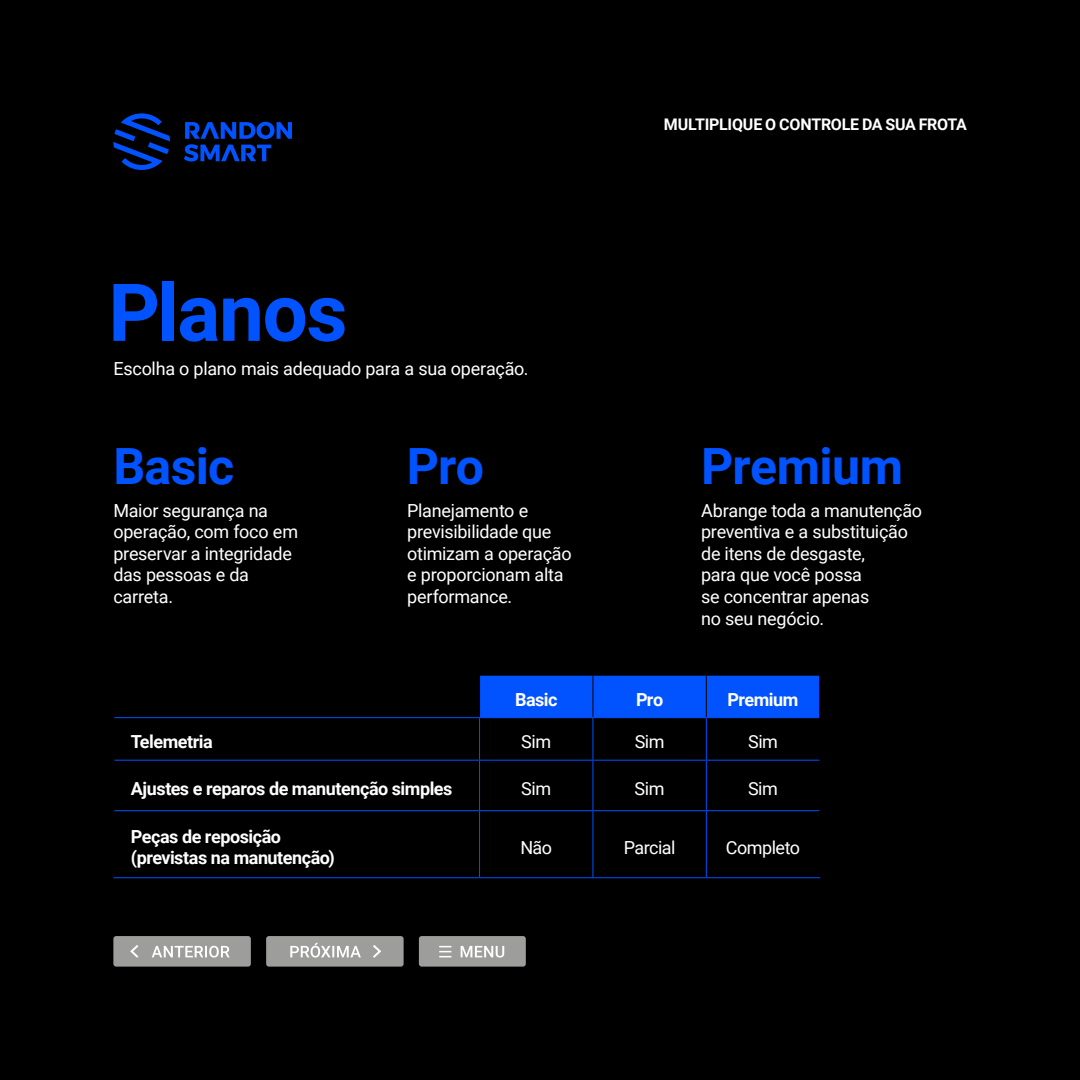
<style>
.page{position:relative;width:1080px;height:1080px;background:#000}
.page>*{position:absolute;margin:0;border:0;box-sizing:border-box;transform-origin:0 0}
.t1{font:700 80px "Roboto";letter-spacing:-.02em;color:#0053ff}
.t2{font:700 50px "Roboto";letter-spacing:-.015em;color:#0053ff}
.t3{font:18px/21.6px "Roboto";letter-spacing:-.015em;color:#fff}
.t4{font:700 18px/21.6px "Roboto";letter-spacing:-.025em;color:#fff}
.t5{font:700 16px "Roboto";letter-spacing:-.015em;color:#fff}
</style>
<div class="page">
<div style="left:480px;top:676px;width:339px;height:41px;background:#0053ff"></div>
<hr style="left:592px;top:676px;width:1px;height:41px;background:#000">
<hr style="left:706px;top:676px;width:1px;height:41px;background:#000">
<hr style="left:114px;top:717px;width:366px;height:1px;background:#0053ff">
<hr style="left:480px;top:717px;width:113px;height:1px;background:#0053ff">
<hr style="left:479px;top:718px;width:1px;height:42px;background:#0053ff">
<hr style="left:593px;top:717px;width:113px;height:1px;background:#0053ff">
<hr style="left:592px;top:718px;width:1px;height:42px;background:#0053ff">
<hr style="left:706px;top:717px;width:113px;height:1px;background:#0053ff">
<hr style="left:706px;top:718px;width:1px;height:42px;background:#0053ff">
<hr style="left:114px;top:760px;width:366px;height:1px;background:#0053ff">
<hr style="left:480px;top:760px;width:113px;height:1px;background:#0053ff">
<hr style="left:479px;top:761px;width:1px;height:49px;background:#0053ff">
<hr style="left:593px;top:760px;width:113px;height:1px;background:#0053ff">
<hr style="left:592px;top:761px;width:1px;height:49px;background:#0053ff">
<hr style="left:706px;top:760px;width:113px;height:1px;background:#0053ff">
<hr style="left:706px;top:761px;width:1px;height:49px;background:#0053ff">
<hr style="left:114px;top:810px;width:366px;height:1px;background:#0053ff">
<hr style="left:480px;top:810px;width:113px;height:1px;background:#0053ff">
<hr style="left:479px;top:811px;width:1px;height:66px;background:#0053ff">
<hr style="left:593px;top:810px;width:113px;height:1px;background:#0053ff">
<hr style="left:592px;top:811px;width:1px;height:66px;background:#0053ff">
<hr style="left:706px;top:810px;width:113px;height:1px;background:#0053ff">
<hr style="left:706px;top:811px;width:1px;height:66px;background:#0053ff">
<hr style="left:113px;top:877px;width:367px;height:1px;background:#0053ff">
<hr style="left:480px;top:877px;width:113px;height:1px;background:#0053ff">
<hr style="left:593px;top:877px;width:113px;height:1px;background:#0053ff">
<hr style="left:706px;top:877px;width:114px;height:1px;background:#0053ff">
<svg style="left:113px;top:113px;width:57px;height:57px"></svg>
<svg style="left:184px;top:122px;width:108px;height:40px"></svg>
<div style="left:113px;top:936px;width:138px;height:31px;background:#9d9d9c;border-radius:3px"></div>
<svg style="left:152px;top:946px;width:78px;height:12px"></svg>
<svg style="left:130px;top:945px;width:9px;height:13px"></svg>
<div style="left:266px;top:936px;width:138px;height:31px;background:#9d9d9c;border-radius:3px"></div>
<svg style="left:290px;top:943px;width:71px;height:15px"></svg>
<svg style="left:373px;top:945px;width:8px;height:13px"></svg>
<div style="left:419px;top:936px;width:107px;height:31px;background:#9d9d9c;border-radius:3px"></div>
<svg style="left:439px;top:946px;width:12px;height:11px"></svg>
<svg style="left:461px;top:946px;width:43px;height:12px"></svg>
<h1 class="t1" style="left:108px;top:256px;width:241px">Planos</h1>
<p class="t3" style="left:113px;top:358px;width:417px">Escolha o plano mais adequado para a sua operação.</p>
<p class="t5" style="left:664px;top:113px;width:304px">MULTIPLIQUE O CONTROLE DA SUA FROTA</p>
<h2 class="t2" style="left:113px;top:432px;width:122px">Basic</h2>
<h2 class="t2" style="left:407px;top:431px;width:79px">Pro</h2>
<h2 class="t2" style="left:701px;top:432px;width:203px">Premium</h2>
<p class="t3" style="left:113px;top:499px;width:186px">Maior segurança na operação, com foco em preservar a integridade das pessoas e da carreta.</p>
<p class="t3" style="left:407px;top:499px;width:166px">Planejamento e previsibilidade que otimizam a operação e proporcionam alta performance.</p>
<p class="t3" style="left:701px;top:499px;width:223px">Abrange toda a manutenção preventiva e a substituição de itens de desgaste,<br>para que você possa<br>se concentrar apenas<br>no seu negócio.</p>
<p class="t4" style="left:515px;top:688px;width:44px">Basic</p>
<p class="t4" style="left:636px;top:688px;width:29px">Pro</p>
<p class="t4" style="left:728px;top:688px;width:72px">Premium</p>
<p class="t4" style="left:131px;top:730px;width:83px">Telemetria</p>
<p class="t3" style="left:521px;top:730px;width:31px">Sim</p>
<p class="t3" style="left:635px;top:730px;width:31px">Sim</p>
<p class="t3" style="left:748px;top:730px;width:31px">Sim</p>
<p class="t4" style="left:131px;top:777px;width:323px">Ajustes e reparos de manutenção simples</p>
<p class="t3" style="left:521px;top:777px;width:31px">Sim</p>
<p class="t3" style="left:635px;top:777px;width:31px">Sim</p>
<p class="t3" style="left:748px;top:777px;width:31px">Sim</p>
<p class="t4" style="left:131px;top:825px;width:206px">Peças de reposição (previstas na manutenção)</p>
<p class="t3" style="left:520px;top:836px;width:33px">Não</p>
<p class="t3" style="left:624px;top:836px;width:53px">Parcial</p>
<p class="t3" style="left:726px;top:836px;width:76px">Completo</p>
</div>
